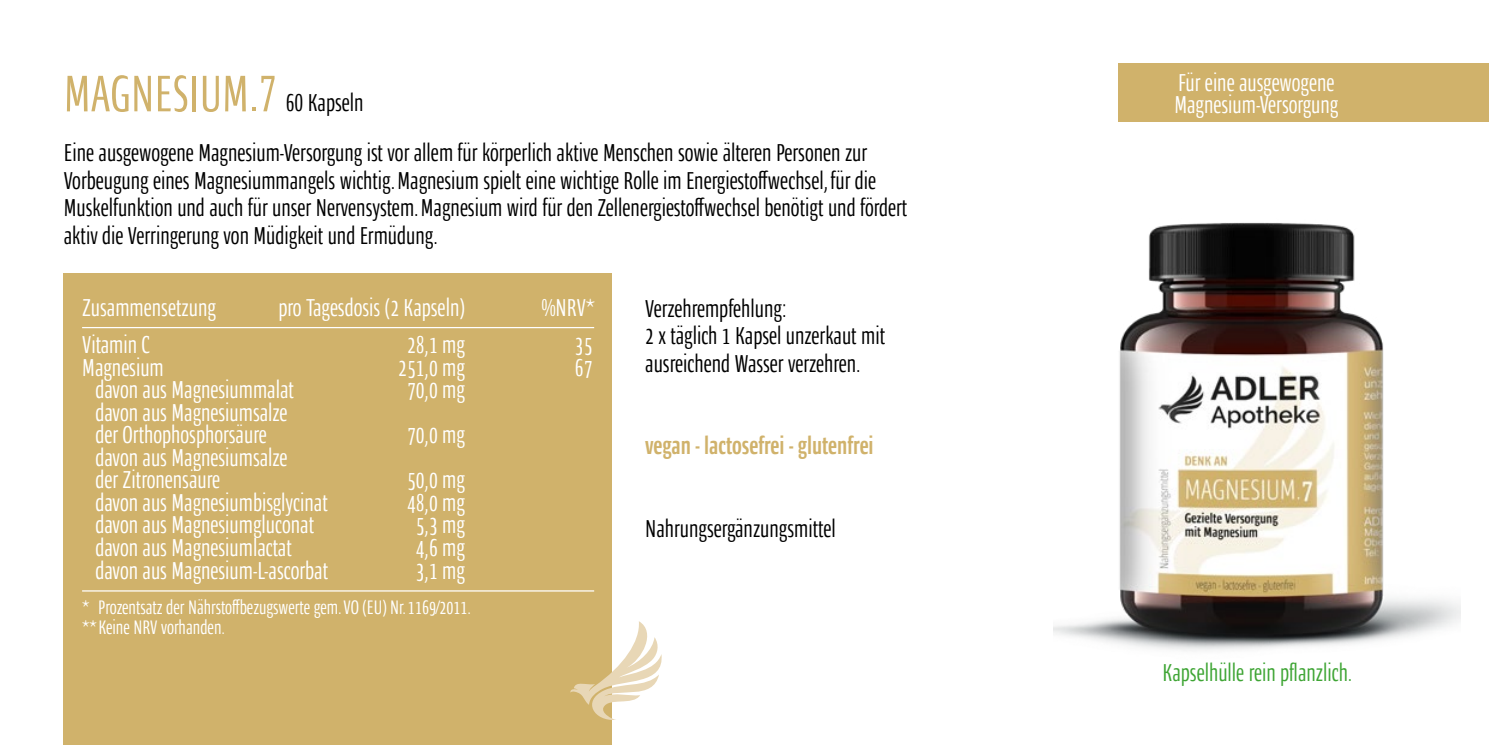
<style>
.page{position:relative;width:1489px;height:745px;background:#fff}
.page>*{position:absolute;margin:0;border:0;box-sizing:border-box;transform-origin:0 0}
.t1{font:52.5px "Ardoise Std Compact";color:#d0b26b}
.t2{font:25px/27.5px "Ardoise Std Compact";color:#000}
.t3{font:25px/22.5px "Ardoise Std Compact";color:#fff}
.t4{font:700 25px "Ardoise Std Compact";color:#d0b26b}
.t5{font:25px "Ardoise Std Compact";color:#3fa535}
.t6{font:20px/20px "Ardoise Std Compact";color:#fff}
.s1{font-size:25px;color:#000}
</style>
<div class="page">
<div style="left:64px;top:274px;width:548px;height:470px;background:#d0b26b"></div>
<div style="left:1118px;top:64px;width:370px;height:58px;background:#d0b26b"></div>
<img style="left:1053px;top:222px;width:407px;height:429px">
<hr style="left:82px;top:327px;width:512px;height:1px;background:#fff">
<hr style="left:82px;top:590px;width:512px;height:1px;background:#fff">
<svg style="left:570px;top:621px;width:91px;height:98px"></svg>
<h1 class="t1" style="left:64px;top:64px;width:301px">MAGNESIUM.7 <span class="s1">60 Kapseln</span></h1>
<p class="t2" style="left:64px;top:139px;width:845px">Eine ausgewogene Magnesium-Versorgung ist vor allem für körperlich aktive Menschen sowie älteren Personen zur Vorbeugung eines Magnesiummangels wichtig. Magnesium spielt eine wichtige Rolle im Energiestoffwechsel, für die Muskelfunktion und auch für unser Nervensystem. Magnesium wird für den Zellenergiestoffwechsel benötigt und fördert aktiv die Verringerung von Müdigkeit und Ermüdung.</p>
<p class="t3" style="left:82px;top:295px;width:135px">Zusammensetzung</p>
<p class="t3" style="left:278px;top:295px;width:188px">pro Tagesdosis (2 Kapseln)</p>
<p class="t3" style="left:541px;top:295px;width:55px">%NRV*</p>
<p class="t3" style="left:82px;top:333px;width:70px">Vitamin C</p>
<p class="t3" style="left:407px;top:333px;width:59px">28,1 mg</p>
<p class="t3" style="left:575px;top:333px;width:19px">35</p>
<p class="t3" style="left:82px;top:355px;width:83px">Magnesium</p>
<p class="t3" style="left:398px;top:355px;width:68px">251,0 mg</p>
<p class="t3" style="left:575px;top:355px;width:19px">67</p>
<p class="t3" style="left:95px;top:378px;width:200px">davon aus Magnesiummalat</p>
<p class="t3" style="left:407px;top:378px;width:59px">70,0 mg</p>
<p class="t3" style="left:95px;top:400px;width:194px">davon aus Magnesiumsalze der Orthophosphorsäure</p>
<p class="t3" style="left:407px;top:423px;width:59px">70,0 mg</p>
<p class="t3" style="left:95px;top:445px;width:194px">davon aus Magnesiumsalze der Zitronensäure</p>
<p class="t3" style="left:407px;top:468px;width:59px">50,0 mg</p>
<p class="t3" style="left:95px;top:490px;width:234px">davon aus Magnesiumbisglycinat</p>
<p class="t3" style="left:407px;top:490px;width:59px">48,0 mg</p>
<p class="t3" style="left:95px;top:513px;width:220px">davon aus Magnesiumgluconat</p>
<p class="t3" style="left:416px;top:513px;width:51px">5,3 mg</p>
<p class="t3" style="left:95px;top:535px;width:198px">davon aus Magnesiumlactat</p>
<p class="t3" style="left:416px;top:535px;width:51px">4,6 mg</p>
<p class="t3" style="left:95px;top:558px;width:234px">davon aus Magnesium-L-ascorbat</p>
<p class="t3" style="left:416px;top:558px;width:51px">3,1 mg</p>
<p class="t6" style="left:82px;top:596px;width:390px">* Prozentsatz der Nährstoffbezugswerte gem. VO (EU) Nr. 1169/2011. ** Keine NRV vorhanden.</p>
<p class="t2" style="left:645px;top:294px;width:241px">Verzehrempfehlung:<br>2 x täglich 1 Kapsel unzerkaut mit ausreichend Wasser verzehren.</p>
<p class="t4" style="left:645px;top:431px;width:230px">vegan - lactosefrei - glutenfrei</p>
<p class="t2" style="left:645px;top:514px;width:192px">Nahrungsergänzungsmittel</p>
<p class="t3" style="left:1174px;top:71px;width:165px">Für eine ausgewogene<br>Magnesium-Versorgung</p>
<p class="t5" style="left:1162px;top:658px;width:191px">Kapselhülle rein pflanzlich.</p>
</div>
